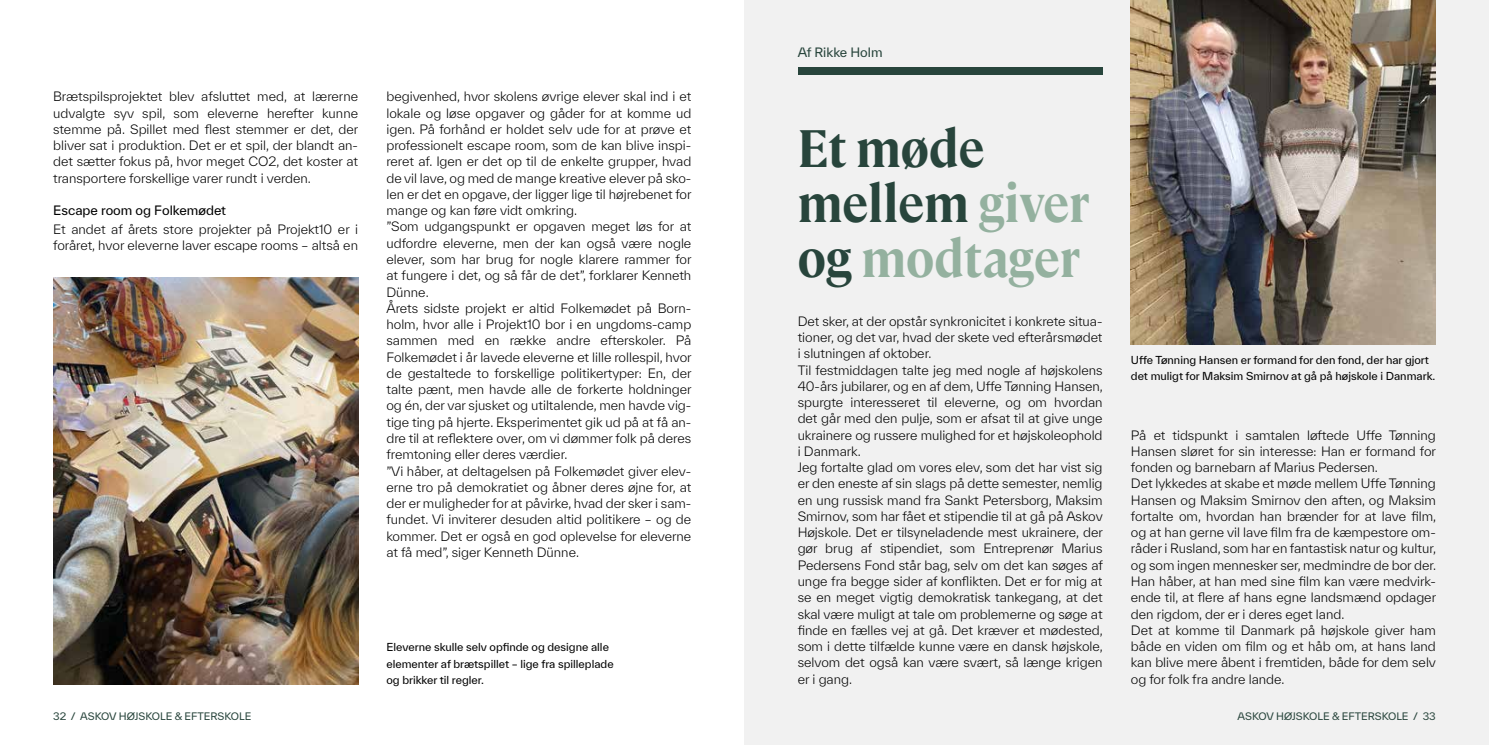
<style>
.page{position:relative;width:1489px;height:745px;background:#fff}
.page>*{position:absolute;margin:0;border:0;box-sizing:border-box;transform-origin:0 0}
.t1{font:700 52.5px/55px "Cambon";color:#28453c;scale:.9 1}
.t2{font:300 12.5px/16.2px "TWK Everett";color:#000}
.t3{font:12.5px "TWK Everett";color:#000}
.t4{font:12.5px "TWK Everett";color:#28453c}
.t5{font:10.62px/16.2px "TWK Everett";color:#000}
.t6{font:10px "TWK Everett";color:#28453c}
.s1{color:#94b19f}
</style>
<div class="page">
<div style="left:744px;top:0;width:744px;height:744px;background:#f1f1f1"></div>
<img style="left:1130px;top:0;width:305px;height:344px">
<img style="left:53px;top:277px;width:305px;height:407px">
<div style="left:797px;top:67px;width:305px;height:7px;background:#28453c"></div>
<p class="t2" style="left:53px;top:88px;width:307px;text-align:justify">Brætspilsprojektet blev afsluttet med, at lærerne udvalgte syv spil, som eleverne herefter kunne stemme på. Spillet med flest stemmer er det, der bliver sat i produktion. Det er et spil, der blandt an&shy;det sætter fokus på, hvor meget CO2, det koster at transportere forskellige varer rundt i verden.</p>
<p class="t3" style="left:53px;top:202px;width:174px">Escape room og Folkemødet</p>
<p class="t2" style="left:53px;top:221px;width:306px">Et andet af årets store projekter på Projekt10 er i foråret, hvor eleverne laver escape rooms – altså en</p>
<p class="t2" style="left:386px;top:88px;width:307px">begivenhed, hvor skolens øvrige elever skal ind i et lokale og løse opgaver og gåder for at komme ud igen. På forhånd er holdet selv ude for at prøve et professionelt escape room, som de kan blive inspi&shy;reret af. Igen er det op til de enkelte grupper, hvad de vil lave, og med de mange kreative elever på sko&shy;len er det en opgave, der ligger lige til højrebenet for mange og kan føre vidt omkring.<br>”Som udgangspunkt er opgaven meget løs for at udfordre eleverne, men der kan også være nogle elever, som har brug for nogle klarere rammer for at fungere i det, og så får de det”, forklarer Kenneth Dünne.<br>Årets sidste projekt er altid Folkemødet på Born&shy;holm, hvor alle i Projekt10 bor i en ungdoms-camp sammen med en række andre efterskoler. På Folkemødet i år lavede eleverne et lille rollespil, hvor de gestaltede to forskellige politikertyper: En, der talte pænt, men havde alle de forkerte holdninger og én, der var sjusket og utiltalende, men havde vig&shy;tige ting på hjerte. Eksperimentet gik ud på at få an&shy;dre til at reflektere over, om vi dømmer folk på deres fremtoning eller deres værdier.<br>”Vi håber, at deltagelsen på Folkemødet giver elev&shy;erne tro på demokratiet og åbner deres øjne for, at der er muligheder for at påvirke, hvad der sker i sam&shy;fundet. Vi inviterer desuden altid politikere – og de kommer. Det er også en god oplevelse for eleverne at få med”, siger Kenneth Dünne.</p>
<p class="t5" style="left:386px;top:638px;width:229px">Eleverne skulle selv opfinde og designe alle elementer af brætspillet – lige fra spilleplade og brikker til regler.</p>
<p class="t4" style="left:797px;top:44px;width:86px">Af Rikke Holm</p>
<h1 class="t1" style="left:797px;top:117px;width:325px">Et møde mellem <span class="s1">giver </span>og <span class="s1">modtager</span></h1>
<p class="t2" style="left:797px;top:312px;width:307px">Det sker, at der opstår synkronicitet i konkrete situa&shy;tioner, og det var, hvad der skete ved efterårsmødet i slutningen af oktober.<br>Til festmiddagen talte jeg med nogle af højskolens 40-års jubilarer, og en af dem, Uffe Tønning Hansen, spurgte interesseret til eleverne, og om hvordan det går med den pulje, som er afsat til at give unge ukrainere og russere mulighed for et højskoleophold i Danmark.<br>Jeg fortalte glad om vores elev, som det har vist sig er den eneste af sin slags på dette semester, nemlig en ung russisk mand fra Sankt Petersborg, Maksim Smirnov, som har fået et stipendie til at gå på Askov Højskole. Det er tilsyneladende mest ukrainere, der gør brug af stipendiet, som Entreprenør Marius Pedersens Fond står bag, selv om det kan søges af unge fra begge sider af konflikten. Det er for mig at se en meget vigtig demokratisk tankegang, at det skal være muligt at tale om problemerne og søge at finde en fælles vej at gå. Det kræver et mødested, som i dette tilfælde kunne være en dansk højskole, selvom det også kan være svært, så længe krigen er i gang.</p>
<p class="t5" style="left:1130px;top:351px;width:306px">Uffe Tønning Hansen er formand for den fond, der har gjort det muligt for Maksim Smirnov at gå på højskole i Danmark.</p>
<p class="t2" style="left:1130px;top:426px;width:307px">På et tidspunkt i samtalen løftede Uffe Tønning Hansen sløret for sin interesse: Han er formand for fonden og barnebarn af Marius Pedersen.<br>Det lykkedes at skabe et møde mellem Uffe Tønning Hansen og Maksim Smirnov den aften, og Maksim fortalte om, hvordan han brænder for at lave film, og at han gerne vil lave film fra de kæmpestore om&shy;råder i Rusland, som har en fantastisk natur og kultur, og som ingen mennesker ser, medmindre de bor der.<br>Han håber, at han med sine film kan være medvirk&shy;ende til, at flere af hans egne landsmænd opdager den rigdom, der er i deres eget land.<br>Det at komme til Danmark på højskole giver ham både en viden om film og et håb om, at hans land kan blive mere åbent i fremtiden, både for dem selv og for folk fra andre lande.</p>
<p class="t6" style="left:53px;top:708px;width:199px">32 / ASKOV HØJSKOLE &amp; EFTERSKOLE</p>
<p class="t6" style="left:1237px;top:708px;width:200px">ASKOV HØJSKOLE &amp; EFTERSKOLE / 33</p>
</div>
